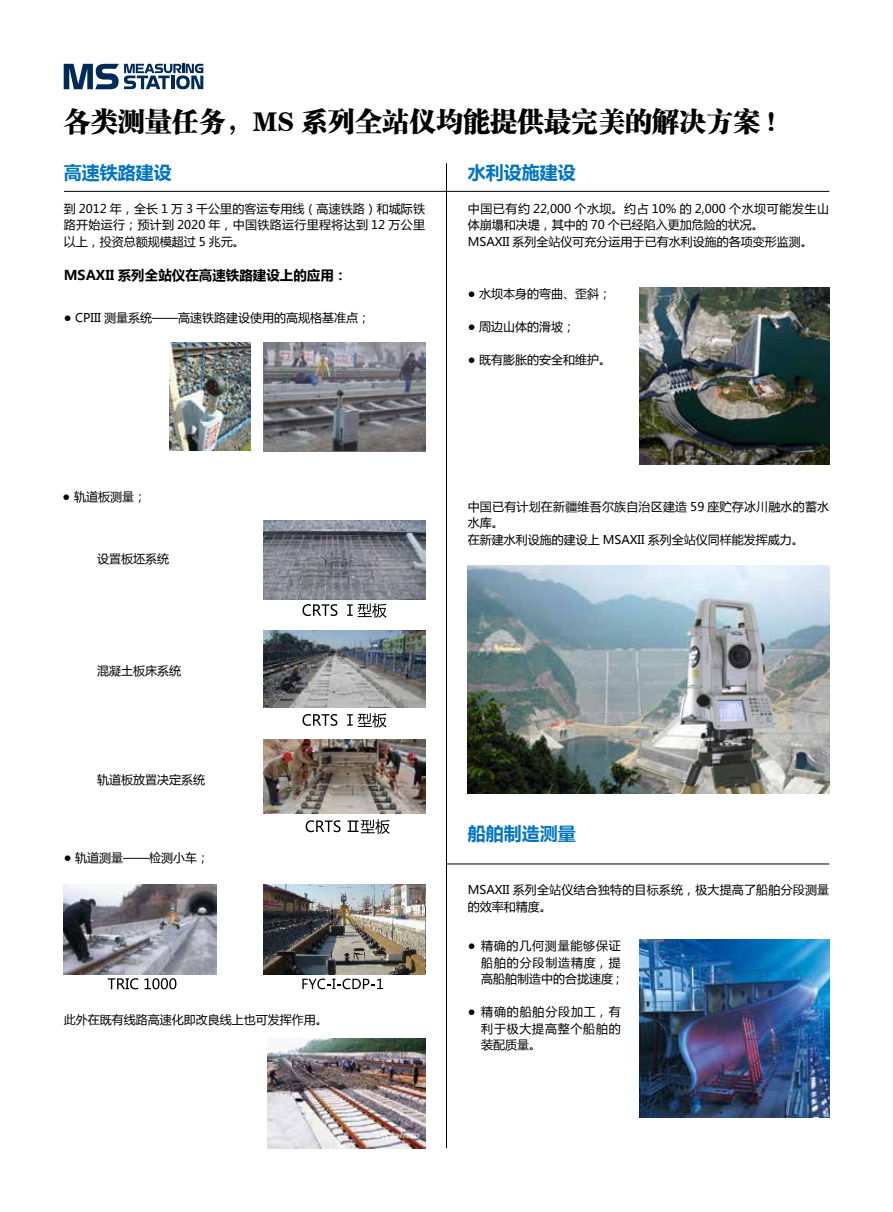
<style>
.page{position:relative;width:893px;height:1212px;background:#fff}
.page>*{position:absolute;margin:0;border:0;box-sizing:border-box;transform-origin:0 0}
.t1{font:27px "FZCSJW GB1 0";color:#000}
.t2{font:700 18px "Microsoft Ya Hei";color:#0075c2}
.t3{font:700 13.5px "Microsoft Ya Hei";color:#000}
.t4{font:12px/16.5px "Microsoft Ya Hei";color:#000}
.t5{font:12px/16.5px "Microsoft Ya Hei";letter-spacing:.065em;color:#000}
</style>
<div class="page">
<img style="left:468px;top:565px;width:361px;height:228px">
<hr style="left:64px;top:191px;width:765px;height:1px;background:#000">
<hr style="left:446px;top:163px;width:1px;height:985px;background:#000">
<hr style="left:446px;top:864px;width:383px;height:1px;background:#000">
<img style="left:169px;top:342px;width:81px;height:108px">
<img style="left:263px;top:342px;width:162px;height:110px">
<img style="left:263px;top:520px;width:162px;height:79px">
<svg style="left:302px;top:604px;width:35px;height:12px"></svg>
<svg style="left:347px;top:603px;width:40px;height:15px"></svg>
<img style="left:263px;top:631px;width:162px;height:76px">
<svg style="left:302px;top:714px;width:35px;height:12px"></svg>
<svg style="left:347px;top:713px;width:40px;height:15px"></svg>
<img style="left:263px;top:740px;width:162px;height:73px">
<svg style="left:306px;top:820px;width:35px;height:12px"></svg>
<svg style="left:348px;top:819px;width:42px;height:15px"></svg>
<img style="left:64px;top:884px;width:153px;height:90px">
<svg style="left:108px;top:978px;width:30px;height:11px"></svg>
<svg style="left:145px;top:978px;width:31px;height:11px"></svg>
<img style="left:263px;top:884px;width:162px;height:90px">
<svg style="left:302px;top:978px;width:81px;height:11px"></svg>
<img style="left:268px;top:1038px;width:157px;height:110px">
<img style="left:639px;top:288px;width:190px;height:177px">
<img style="left:639px;top:940px;width:190px;height:177px">
<svg style="left:64px;top:64px;width:139px;height:25px"></svg>
<h1 class="t1" style="left:64px;top:106px;width:713px">各类测量任务，MS 系列全站仪均能提供最完美的解决方案 !</h1>
<h2 class="t2" style="left:64px;top:160px;width:109px">高速铁路建设</h2>
<p class="t4" style="left:64px;top:200px;width:363px;text-align:justify">到 2012 年，全长 1 万 3 千公里的客运专用线（高速铁路）和城际铁路开始运行；预计到 2020 年，中国铁路运行里程将达到 12 万公里以上，投资总额规模超过 5 兆元。</p>
<p class="t3" style="left:64px;top:266px;width:285px">MSAXII 系列全站仪在高速铁路建设上的应用：</p>
<p class="t4" style="left:64px;top:309px;width:308px">● CPIII 测量系统——高速铁路建设使用的高规格基准点；</p>
<h2 class="t2" style="left:468px;top:160px;width:109px">水利设施建设</h2>
<p class="t4" style="left:468px;top:200px;width:363px">中国已有约 22,000 个水坝。约占 10% 的 2,000 个水坝可能发生山体崩塌和决堤，其中的 70 个已经陷入更加危险的状况。<br>MSAXII 系列全站仪可充分运用于已有水利设施的各项变形监测。</p>
<p class="t4" style="left:468px;top:285px;width:145px">● 水坝本身的弯曲、歪斜；</p>
<p class="t4" style="left:468px;top:318px;width:109px">● 周边山体的滑坡；</p>
<p class="t4" style="left:468px;top:351px;width:145px">● 既有膨胀的安全和维护。</p>
<p class="t4" style="left:63px;top:488px;width:85px">● 轨道板测量；</p>
<p class="t4" style="left:97px;top:550px;width:73px">设置板坯系统</p>
<p class="t4" style="left:97px;top:662px;width:85px">混凝土板床系统</p>
<p class="t4" style="left:97px;top:771px;width:109px">轨道板放置决定系统</p>
<p class="t4" style="left:64px;top:849px;width:147px">● 轨道测量——检测小车；</p>
<p class="t4" style="left:64px;top:1010px;width:266px">此外在既有线路高速化即改良线上也可发挥作用。</p>
<p class="t4" style="left:468px;top:498px;width:363px">中国已有计划在新疆维吾尔族自治区建造 59 座贮存冰川融水的蓄水水库。<br>在新建水利设施的建设上 MSAXII 系列全站仪同样能发挥威力。</p>
<h2 class="t2" style="left:468px;top:821px;width:109px">船舶制造测量</h2>
<p class="t4" style="left:468px;top:881px;width:363px">MSAXII 系列全站仪结合独特的目标系统，极大提高了船舶分段测量的效率和精度。</p>
<p class="t5" style="left:481px;top:937px;width:144px;text-indent:-14px">● 精确的几何测量能够保证船舶的分段制造精度，提高船舶制造中的合拢速度；</p>
<p class="t4" style="left:481px;top:1003px;width:141px;text-align:justify;text-indent:-14px">● 精确的船舶分段加工，有利于极大提高整个船舶的装配质量。</p>
</div>
